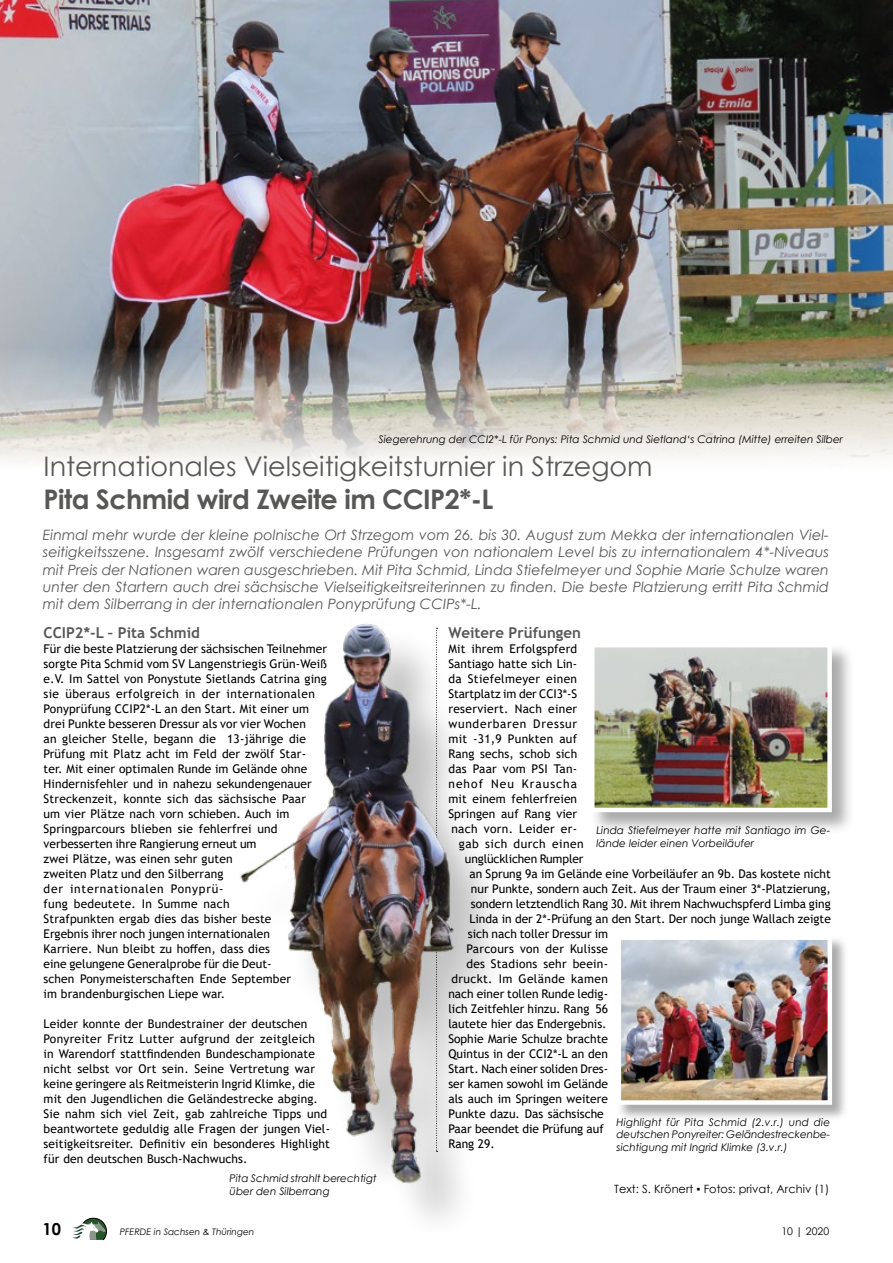
<style>
.page{position:relative;width:893px;height:1263px;background:#fff}
.page>*{position:absolute;margin:0;border:0;box-sizing:border-box;transform-origin:0 0}
.t1{font:27px "Century Gothic";color:#575756}
.t2{font:700 27px "Century Gothic";letter-spacing:-.02em;color:#575756}
.t3{font:700 16.5px "Century Gothic";color:#000}
.t4{font:700 15px "Trebuchet MS";color:#575756}
.t5{font:italic 14.25px/17.1px "Century Gothic";color:#575756;text-align:justify}
.t6{font:12px/15px "Trebuchet MS";letter-spacing:.01em;color:#000}
.t7{font:12px "Trebuchet MS";letter-spacing:.03em;color:#000}
.t8{font:12px "Trebuchet MS";letter-spacing:-.01em;color:#000}
.t9{font:12px "Trebuchet MS";letter-spacing:.06em;color:#000}
.t10{font:12px "Trebuchet MS";letter-spacing:.04em;color:#000}
.t11{font:12px "Trebuchet MS";letter-spacing:.09em;color:#000}
.t12{font:11.4px "Century Gothic";color:#000}
.t13{font:italic 10.5px/12.6px "Century Gothic";color:#000}
.t14{font:10.5px "Century Gothic";color:#000}
.t15{font:italic 9px "Century Gothic";color:#000}
</style>
<div class="page">
<svg style="left:73px;top:1217px;width:34px;height:24px"></svg>
<div style="left:616px;top:936px;width:233px;height:185px;background:#000;opacity:.34"></div>
<img style="left:622px;top:940px;width:205px;height:160px">
<div style="left:617px;top:935px;width:215px;height:170px;border:4px solid #fff"></div>
<img style="left:0;top:0;width:893px;height:462px">
<div style="left:589px;top:643px;width:265px;height:192px;background:#000;opacity:.34"></div>
<img style="left:595px;top:648px;width:232px;height:159px">
<div style="left:590px;top:643px;width:242px;height:169px;border:4px solid #fff"></div>
<div style="left:243px;top:625px;width:270px;height:617px;background:#000;opacity:.25"></div>
<img style="left:240px;top:624px;width:217px;height:569px">
<p class="t13" style="left:379px;top:433px;width:466px">Siegerehrung der CCI2*-L für Ponys: Pita Schmid und Sietland‘s Catrina (Mitte) erreiten Silber</p>
<h1 class="t1" style="left:44px;top:448px;width:610px">Internationales Vielseitigkeitsturnier in Strzegom</h1>
<h1 class="t2" style="left:44px;top:478px;width:451px">Pita Schmid wird Zweite im CCIP2*-L</h1>
<p class="t5" style="left:43px;top:526px;width:788px">Einmal mehr wurde der kleine polnische Ort Strzegom vom 26. bis 30. August zum Mekka der internationalen Viel&shy;seitigkeitsszene. Insgesamt zwölf verschiedene Prüfungen von nationalem Level bis zu internationalem 4*-Niveaus mit Preis der Nationen waren ausgeschrieben. Mit Pita Schmid, Linda Stiefelmeyer und Sophie Marie Schulze waren unter den Startern auch drei sächsische Vielseitigkeitsreiterinnen zu finden. Die beste Platzierung erritt Pita Schmid mit dem Silberrang in der internationalen Ponyprüfung CCIPs*-L.</p>
<p class="t4" style="left:44px;top:623px;width:158px">CCIP2*-L – Pita Schmid</p>
<p class="t6" style="left:44px;top:641px;width:285px">Für die beste Platzierung der sächsischen Teilnehmer sorgte Pita Schmid vom SV Langenstriegis Grün-Weiß e.V. Im Sattel von Ponystute Sietlands Catrina ging sie überaus erfolgreich in der internationalen Ponyprüfung CCIP2*-L an den Start. Mit einer um drei Punkte besseren Dressur als vor vier Wochen<br>an gleicher Stelle, begann die 13-jährige die Prüfung mit Platz acht im Feld der zwölf Star&shy;ter. Mit einer optimalen Runde im Gelände ohne Hindernisfehler und in nahezu sekundengenauer Streckenzeit, konnte sich das sächsische Paar<br>um vier Plätze nach vorn schieben. Auch im Springparcours blieben sie fehlerfrei und verbesserten ihre Rangierung erneut um<br>zwei Plätze, was einen sehr guten<br>zweiten Platz und den Silberrang<br>der internationalen Ponyprü-<br>fung bedeutete. In Summe nach<br>Strafpunkten ergab dies das bisher beste<br>Ergebnis ihrer noch jungen internationalen<br>Karriere. Nun bleibt zu hoffen, dass dies<br>eine gelungene Generalprobe für die Deut-<br>schen Ponymeisterschaften Ende September<br>im brandenburgischen Liepe war.</p>
<p class="t6" style="left:44px;top:1016px;width:288px">Leider konnte der Bundestrainer der deutschen Ponyreiter Fritz Lutter aufgrund der zeitgleich<br>in Warendorf stattfindenden Bundeschampionate nicht selbst vor Ort sein. Seine Vertretung war keine geringere als Reitmeisterin Ingrid Klimke, die mit den Jugendlichen die Geländestrecke abging.<br>Sie nahm sich viel Zeit, gab zahlreiche Tipps und beantwortete geduldig alle Fragen der jungen Viel&shy;seitigkeitsreiter. Definitiv ein besonderes Highlight für den deutschen Busch-Nachwuchs.</p>
<p class="t4" style="left:448px;top:623px;width:134px">Weitere Prüfungen</p>
<p class="t6" style="left:448px;top:641px;width:130px">Mit ihrem Erfolgspferd</p>
<p class="t6" style="left:448px;top:656px;width:130px">Santiago hatte sich Lin-</p>
<p class="t7" style="left:448px;top:671px;width:130px">da Stiefelmeyer einen</p>
<p class="t8" style="left:448px;top:686px;width:130px">Startplatz im der CCI3*-S</p>
<p class="t6" style="left:448px;top:701px;width:130px">reserviert. Nach einer</p>
<p class="t9" style="left:448px;top:716px;width:130px">wunderbaren Dressur</p>
<p class="t6" style="left:448px;top:731px;width:130px">mit -31,9 Punkten auf</p>
<p class="t6" style="left:448px;top:746px;width:130px">Rang sechs, schob sich</p>
<p class="t6" style="left:448px;top:761px;width:130px">das Paar vom PSI Tan-</p>
<p class="t11" style="left:448px;top:776px;width:130px">nehof Neu Krauscha</p>
<p class="t6" style="left:448px;top:791px;width:130px">mit einem fehlerfreien</p>
<p class="t6" style="left:448px;top:806px;width:130px">Springen auf Rang vier</p>
<p class="t7" style="left:451px;top:821px;width:127px">nach vorn. Leider er-</p>
<p class="t10" style="left:459px;top:836px;width:126px">gab sich durch einen</p>
<p class="t8" style="left:465px;top:851px;width:120px">unglücklichen Rumpler</p>
<p class="t6" style="left:469px;top:866px;width:363px">an Sprung 9a im Gelände eine Vorbeiläufer an 9b. Das kostete nicht</p>
<p class="t6" style="left:471px;top:881px;width:361px">nur Punkte, sondern auch Zeit. Aus der Traum einer 3*-Platzierung,</p>
<p class="t6" style="left:471px;top:896px;width:361px">sondern letztendlich Rang 30. Mit ihrem Nachwuchspferd Limba ging</p>
<p class="t6" style="left:469px;top:911px;width:363px">Linda in der 2*-Prüfung an den Start. Der noch junge Wallach zeigte</p>
<p class="t6" style="left:468px;top:926px;width:142px">sich nach toller Dressur im</p>
<p class="t6" style="left:466px;top:941px;width:143px">Parcours von der Kulisse</p>
<p class="t6" style="left:466px;top:956px;width:143px">des Stadions sehr beein-</p>
<p class="t7" style="left:451px;top:971px;width:158px">druckt. Im Gelände kamen</p>
<p class="t6" style="left:448px;top:986px;width:161px">nach einer tollen Runde ledig-</p>
<p class="t6" style="left:448px;top:1001px;width:161px">lich Zeitfehler hinzu. Rang 56</p>
<p class="t6" style="left:448px;top:1016px;width:160px">lautete hier das Endergebnis.</p>
<p class="t6" style="left:448px;top:1031px;width:161px">Sophie Marie Schulze brachte</p>
<p class="t6" style="left:448px;top:1046px;width:161px">Quintus in der CCI2*-L an den</p>
<p class="t6" style="left:448px;top:1061px;width:161px">Start. Nach einer soliden Dres-</p>
<p class="t6" style="left:448px;top:1076px;width:161px">ser kamen sowohl im Gelände</p>
<p class="t6" style="left:448px;top:1091px;width:161px">als auch im Springen weitere</p>
<p class="t6" style="left:448px;top:1106px;width:157px">Punkte dazu. Das sächsische</p>
<p class="t6" style="left:448px;top:1121px;width:157px">Paar beendet die Prüfung auf</p>
<p class="t6" style="left:448px;top:1136px;width:48px">Rang 29.</p>
<p class="t13" style="left:596px;top:824px;width:235px">Linda Stiefelmeyer hatte mit Santiago im Ge&shy;lände leider einen Vorbeiläufer</p>
<p class="t13" style="left:617px;top:1115px;width:215px;text-align:justify">Highlight für Pita Schmid (2.v.r.) und die deutschen Ponyreiter: Geländestreckenbe&shy;sichtigung mit Ingrid Klimke (3.v.r.)</p>
<p class="t13" style="left:230px;top:1172px;width:148px">Pita Schmid strahlt berechtigt über den Silberrang</p>
<p class="t12" style="left:614px;top:1181px;width:217px">Text: S. Krönert ▪ Fotos: privat, Archiv (1)</p>
<h2 class="t3" style="left:43px;top:1216px;width:20px">10</h2>
<p class="t15" style="left:120px;top:1225px;width:136px">PFERDE in Sachsen &amp; Thüringen</p>
<p class="t14" style="left:781px;top:1224px;width:49px">10 | 2020</p>
</div>
